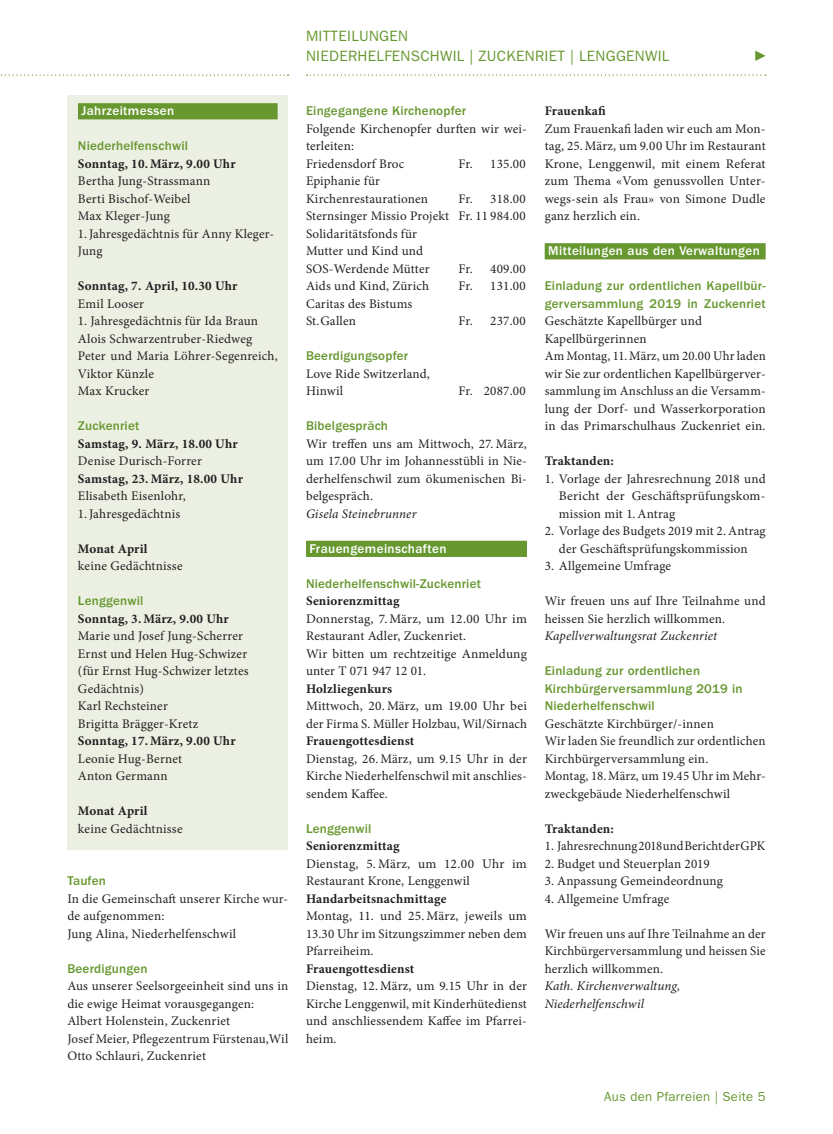
<style>
.page{position:relative;width:833px;height:1134px;background:#fff}
.page>*{position:absolute;margin:0;border:0;box-sizing:border-box;transform-origin:0 0}
.t1{font:15px/20px "ITC Franklin Gothic Std";letter-spacing:.02em;color:#679830}
.t2{font:13.12px/17.5px "Minion Pro";letter-spacing:.015em;color:#231f20}
.t3{font:700 13.12px "Minion Pro";letter-spacing:.015em;color:#231f20}
.t4{font:500 13.12px/17.5px "ITC Franklin Gothic Std";letter-spacing:.015em;color:#679830}
.t5{font:italic 13.12px/17.5px "Minion Pro";letter-spacing:.005em;color:#231f20}
.t6{font:500 13.12px "ITC Franklin Gothic Std";letter-spacing:.03em;color:#fff}
.t7{font:13.12px "ITC Franklin Gothic Std";letter-spacing:.02em;color:#679830}
</style>
<div class="page">
<svg style="left:755px;top:51px;width:10px;height:10px"></svg>
<div style="left:306px;top:541px;width:221px;height:16px;background:#679830"></div>
<div style="left:544px;top:243px;width:221px;height:16px;background:#679830"></div>
<svg style="left:1px;top:74px;width:287px;height:2px"></svg>
<svg style="left:306px;top:74px;width:460px;height:2px"></svg>
<div style="left:67px;top:96px;width:221px;height:754px;background:#ebf0e3"></div>
<div style="left:78px;top:103px;width:200px;height:16px;background:#679830"></div>
<p class="t6" style="left:81px;top:103px;width:94px">Jahrzeitmessen</p>
<p class="t4" style="left:78px;top:137px;width:112px">Niederhelfenschwil</p>
<p class="t3" style="left:78px;top:154px;width:159px">Sonntag, 10. März, 9.00 Uhr</p>
<p class="t2" style="left:78px;top:172px;width:198px">Bertha Jung-Strassmann<br>Berti Bischof-Weibel<br>Max Kleger-Jung<br>1.Jahresgedächtnis für Anny Kleger-<br>Jung</p>
<p class="t3" style="left:78px;top:277px;width:161px">Sonntag, 7. April, 10.30 Uhr</p>
<p class="t2" style="left:78px;top:295px;width:68px">Emil Looser</p>
<p class="t2" style="left:78px;top:312px;width:201px">1. Jahresgedächtnis für Ida Braun<br>Alois Schwarzentruber-Riedweg<br>Peter und Maria Löhrer-Segenreich,<br>Viktor Künzle<br>Max Krucker</p>
<p class="t4" style="left:78px;top:417px;width:63px">Zuckenriet</p>
<p class="t3" style="left:78px;top:434px;width:161px">Samstag, 9. März, 18.00 Uhr</p>
<p class="t2" style="left:78px;top:452px;width:125px">Denise Durisch-Forrer</p>
<p class="t3" style="left:78px;top:469px;width:166px">Samstag, 23. März, 18.00 Uhr</p>
<p class="t2" style="left:78px;top:487px;width:109px">Elisabeth Eisenlohr,<br>1.Jahresgedächtnis</p>
<p class="t3" style="left:78px;top:539px;width:71px">Monat April</p>
<p class="t2" style="left:78px;top:557px;width:106px">keine Gedächtnisse</p>
<p class="t4" style="left:78px;top:592px;width:67px">Lenggenwil</p>
<p class="t3" style="left:78px;top:609px;width:152px">Sonntag, 3. März, 9.00 Uhr</p>
<p class="t2" style="left:78px;top:627px;width:172px">Marie und Josef Jung-Scherrer<br>Ernst und Helen Hug-Schwizer (für Ernst Hug-Schwizer letztes<br>Gedächtnis)<br>Karl Rechsteiner<br>Brigitta Brägger-Kretz</p>
<p class="t3" style="left:78px;top:732px;width:159px">Sonntag, 17. März, 9.00 Uhr</p>
<p class="t2" style="left:78px;top:750px;width:106px">Leonie Hug-Bernet<br>Anton Germann</p>
<p class="t3" style="left:78px;top:802px;width:71px">Monat April</p>
<p class="t2" style="left:78px;top:820px;width:106px">keine Gedächtnisse</p>
<p class="t4" style="left:67px;top:872px;width:40px">Taufen</p>
<p class="t2" style="left:67px;top:890px;width:222px">In die Gemeinschaft unserer Kirche wur&shy;de aufgenommen:<br>Jung Alina, Niederhelfenschwil</p>
<p class="t4" style="left:67px;top:960px;width:82px">Beerdigungen</p>
<p class="t2" style="left:67px;top:977px;width:222px">Aus unserer Seelsorgeeinheit sind uns in die ewige Heimat vorausgegangen:<br>Albert Holenstein, Zuckenriet<br>Josef Meier, Pflegezentrum Fürstenau,Wil Otto Schlauri, Zuckenriet</p>
<p class="t1" style="left:306px;top:26px;width:365px">MITTEILUNGEN<br>NIEDERHELFENSCHWIL | ZUCKENRIET | LENGGENWIL</p>
<p class="t4" style="left:306px;top:102px;width:162px">Eingegangene Kirchenopfer</p>
<p class="t2" style="left:306px;top:120px;width:222px">Folgende Kirchenopfer durften wir wei&shy;terleiten:<br>Friedensdorf Broc</p>
<p class="t2" style="left:458px;top:155px;width:69px">Fr. 135.00</p>
<p class="t2" style="left:306px;top:172px;width:124px">Epiphanie für<br>Kirchenrestaurationen</p>
<p class="t2" style="left:306px;top:190px;width:221px;text-indent:152px">Fr. 318.00<br>Sternsinger Missio Projekt Fr. 11 984.00<br>Solidaritätsfonds für<br>Mutter und Kind und<br>SOS-Werdende Mütter</p>
<p class="t2" style="left:458px;top:260px;width:69px">Fr. 409.00</p>
<p class="t2" style="left:306px;top:277px;width:125px">Aids und Kind, Zürich</p>
<p class="t2" style="left:458px;top:277px;width:69px">Fr. 131.00</p>
<p class="t2" style="left:306px;top:295px;width:108px">Caritas des Bistums<br>St.Gallen</p>
<p class="t2" style="left:458px;top:312px;width:69px">Fr. 237.00</p>
<p class="t4" style="left:306px;top:347px;width:104px">Beerdigungsopfer</p>
<p class="t2" style="left:306px;top:365px;width:125px">Love Ride Switzerland,<br>Hinwil</p>
<p class="t2" style="left:458px;top:382px;width:69px">Fr. 2087.00</p>
<p class="t4" style="left:306px;top:417px;width:84px">Bibelgespräch</p>
<p class="t2" style="left:306px;top:435px;width:222px;text-align:justify">Wir treffen uns am Mittwoch, 27. März, um 17.00 Uhr im Johannesstübli in Nie&shy;derhelfenschwil zum ökumenischen Bi&shy;belgespräch.</p>
<p class="t5" style="left:306px;top:505px;width:112px">Gisela Steinebrunner</p>
<p class="t6" style="left:309px;top:541px;width:138px">Frauengemeinschaften</p>
<p class="t4" style="left:306px;top:575px;width:176px">Niederhelfenschwil-Zuckenriet</p>
<p class="t3" style="left:306px;top:592px;width:95px">Seniorenzmittag</p>
<p class="t2" style="left:306px;top:610px;width:222px">Donnerstag, 7. März, um 12.00 Uhr im<br>Restaurant Adler, Zuckenriet.<br>Wir bitten um rechtzeitige Anmeldung unter T 071 947 12 01.</p>
<p class="t3" style="left:306px;top:679px;width:88px">Holzliegenkurs</p>
<p class="t2" style="left:306px;top:697px;width:222px">Mittwoch, 20. März, um 19.00 Uhr bei der Firma S. Müller Holzbau, Wil/Sirnach</p>
<p class="t3" style="left:306px;top:732px;width:110px">Frauengottesdienst</p>
<p class="t2" style="left:306px;top:750px;width:222px;text-align:justify">Dienstag, 26. März, um 9.15 Uhr in der Kirche Niederhelfenschwil mit anschlies&shy;sendem Kaffee.</p>
<p class="t4" style="left:306px;top:820px;width:67px">Lenggenwil</p>
<p class="t3" style="left:306px;top:837px;width:95px">Seniorenzmittag</p>
<p class="t2" style="left:306px;top:855px;width:222px">Dienstag, 5. März, um 12.00 Uhr im<br>Restaurant Krone, Lenggenwil</p>
<p class="t3" style="left:306px;top:889px;width:142px">Handarbeitsnachmittage</p>
<p class="t2" style="left:306px;top:907px;width:222px;text-align:justify">Montag, 11. und 25. März, jeweils um 13.30 Uhr im Sitzungszimmer neben dem Pfarreiheim.</p>
<p class="t3" style="left:306px;top:959px;width:110px">Frauengottesdienst</p>
<p class="t2" style="left:306px;top:977px;width:222px;text-align:justify">Dienstag, 12. März, um 9.15 Uhr in der Kirche Lenggenwil, mit Kinderhütedienst und anschliessendem Kaffee im Pfarrei&shy;heim.</p>
<p class="t3" style="left:544px;top:102px;width:62px">Frauenkafi</p>
<p class="t2" style="left:544px;top:120px;width:222px;text-align:justify">Zum Frauenkafi laden wir euch am Mon&shy;tag, 25. März, um 9.00 Uhr im Restaurant Krone, Lenggenwil, mit einem Referat zum Thema «Vom genussvollen Unter&shy;wegs-sein als Frau» von Simone Dudle ganz herzlich ein.</p>
<p class="t6" style="left:548px;top:243px;width:213px">Mitteilungen aus den Verwaltungen</p>
<p class="t4" style="left:544px;top:277px;width:222px">Einladung zur ordentlichen Kapellbür&shy;gerversammlung 2019 in Zuckenriet</p>
<p class="t2" style="left:544px;top:312px;width:222px">Geschätzte Kapellbürger und Kapellbürgerinnen<br>Am Montag, 11.März, um 20.00 Uhr laden wir Sie zur ordentlichen Kapellbürgerver&shy;sammlung im Anschluss an die Versamm&shy;lung der Dorf- und Wasserkorporation in das Primarschulhaus Zuckenriet ein.</p>
<p class="t3" style="left:544px;top:452px;width:71px">Traktanden:</p>
<p class="t2" style="left:559px;top:470px;width:208px;text-align:justify;text-indent:-14px">1. Vorlage der Jahresrechnung 2018 und Bericht der Geschäftsprüfungskom&shy;mission mit 1.Antrag</p>
<p class="t2" style="left:544px;top:522px;width:222px;text-align:center">2. Vorlage des Budgets 2019 mit 2.Antrag der Geschäftsprüfungskommission</p>
<p class="t2" style="left:544px;top:557px;width:128px">3. Allgemeine Umfrage</p>
<p class="t2" style="left:544px;top:592px;width:222px">Wir freuen uns auf Ihre Teilnahme und heissen Sie herzlich willkommen.</p>
<p class="t5" style="left:544px;top:627px;width:174px">Kapellverwaltungsrat Zuckenriet</p>
<p class="t4" style="left:544px;top:662px;width:199px">Einladung zur ordentlichen<br>Kirchbürgerversammlung 2019 in<br>Niederhelfenschwil</p>
<p class="t2" style="left:544px;top:715px;width:222px">Geschätzte Kirchbürger/-innen<br>Wir laden Sie freundlich zur ordentlichen Kirchbürgerversammlung ein.<br>Montag, 18. März, um 19.45 Uhr im Mehr&shy;zweckgebäude Niederhelfenschwil</p>
<p class="t3" style="left:544px;top:819px;width:71px">Traktanden:</p>
<p class="t2" style="left:544px;top:837px;width:222px">1. Jahresrechnung 2018 und Bericht der GPK</p>
<p class="t2" style="left:544px;top:855px;width:166px">2. Budget und Steuerplan 2019</p>
<p class="t2" style="left:544px;top:872px;width:180px">3. Anpassung Gemeindeordnung</p>
<p class="t2" style="left:544px;top:890px;width:126px">4. Allgemeine Umfrage</p>
<p class="t2" style="left:544px;top:925px;width:222px;text-align:justify">Wir freuen uns auf Ihre Teilnahme an der Kirchbürgerversammlung und heissen Sie herzlich willkommen.</p>
<p class="t5" style="left:544px;top:977px;width:137px">Kath. Kirchenverwaltung,<br>Niederhelfenschwil</p>
<p class="t7" style="left:604px;top:1089px;width:163px">Aus den Pfarreien | Seite 5</p>
</div>
